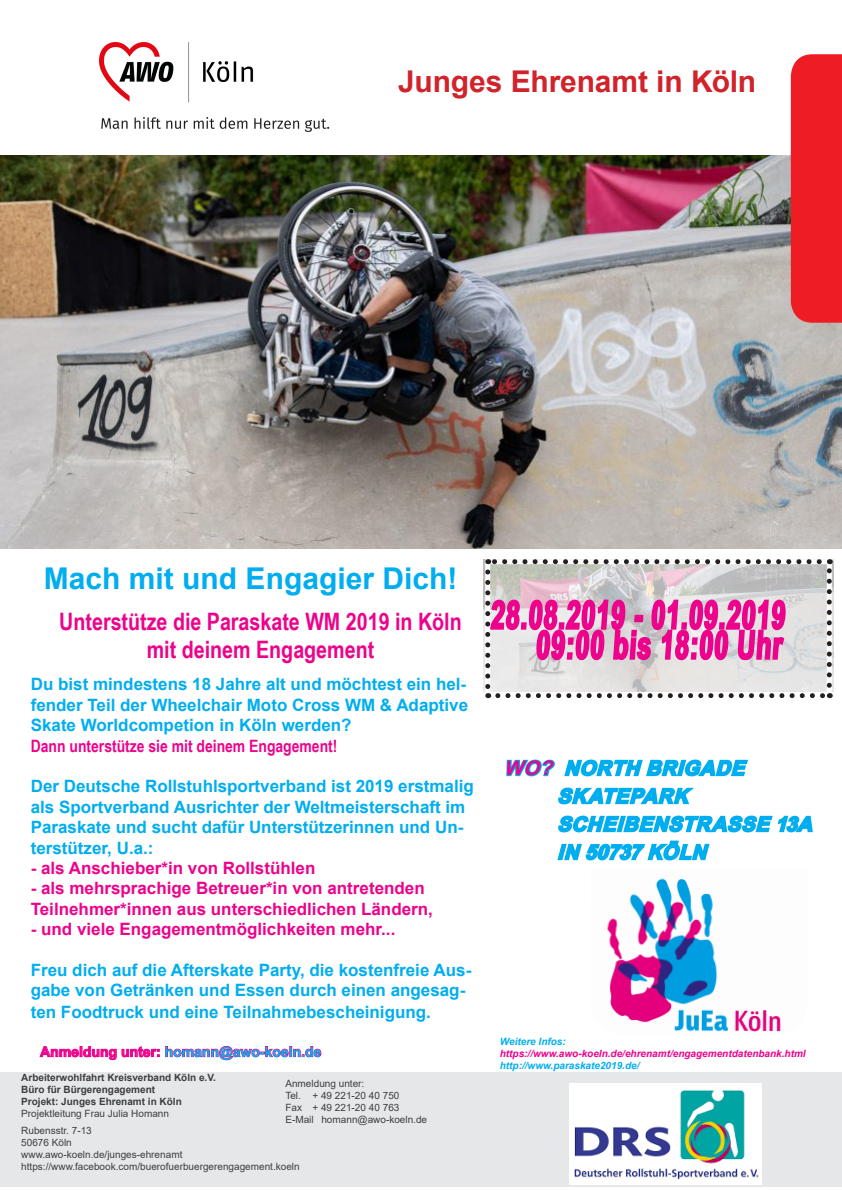
<style>
.page{position:relative;width:842px;height:1191px;background:#fff}
.page>*{position:absolute;margin:0;border:0;box-sizing:border-box;transform-origin:0 0}
.t1{font:700 39px/30px "Arial";color:#ed028c;text-align:right;scale:.64 1}
.t2{font:700 30px "Arial";color:#00aeef}
.t3{font:700 30px "Arial";letter-spacing:-.005em;color:#d1232a}
.t4{font:700 24px "Arial Narrow";color:#ed028c}
.t5{font:italic 700 20px "Arial";color:#00aeef}
.t6{font:700 17px/20.4px "Arial";color:#00aeef}
.t7{font:700 17px "Arial";color:#ed028c}
.t8{font:700 14px "Arial";color:#00aeef}
.t9{font:10px "Arial";color:#3e3e3f}
.t10{font:700 10px "Arial";color:#3e3e3f}
.t11{font:italic 700 10px/12px "Arial";color:#ed028c}
.t12{font:italic 700 10px "Arial";color:#00aeef}
.s1{font-family:"Arial Narrow";color:#ed028c}
.s2{color:#ed028c}
.s3{color:#00aeef}
</style>
<div class="page">
<div style="left:0;top:1072px;width:842px;height:114px;background:#e6e7e9"></div>
<img style="left:0;top:155px;width:842px;height:393px">
<div style="left:791px;top:54px;width:51px;height:269px;background:#ee1d23"></div>
<img style="left:99px;top:42px;width:230px;height:90px">
<img style="left:607px;top:878px;width:174px;height:154px">
<svg style="left:40px;top:1046px;width:119px;height:14px"></svg>
<svg style="left:165px;top:1046px;width:156px;height:14px"></svg>
<img style="left:570px;top:1083px;width:192px;height:101px">
<svg style="left:485px;top:559px;width:347px;height:139px;background:#d8b7c9"></svg>
<svg style="left:506px;top:759px;width:242px;height:46px"></svg>
<svg style="left:558px;top:815px;width:255px;height:18px"></svg>
<svg style="left:557px;top:840px;width:153px;height:21px"></svg>
<p class="t3" style="left:398px;top:60px;width:359px">Junges Ehrenamt in Köln</p>
<p class="t2" style="left:44px;top:557px;width:415px">Mach mit und Engagier Dich!</p>
<p class="t4" style="left:59px;top:603px;width:404px">Unterstütze die Paraskate WM 2019 in Köln</p>
<p class="t4" style="left:147px;top:631px;width:229px">mit deinem Engagement</p>
<p class="t6" style="left:31px;top:674px;width:439px">Du bist mindestens 18 Jahre alt und möchtest ein hel&shy;fender Teil der Wheelchair Moto Cross WM &amp; Adaptive Skate Worldcompetion in Köln werden?<br><span class="s1">Dann unterstütze sie mit deinem Engagement!</span></p>
<p class="t6" style="left:31px;top:776px;width:445px">Der Deutsche Rollstuhlsportverband ist 2019 erstmalig als Sportverband Ausrichter der Weltmeisterschaft im Paraskate und sucht dafür Unterstützerinnen und Un&shy;terstützer, U.a.:</p>
<p class="t7" style="left:31px;top:856px;width:286px">- als Anschieber*in von Rollstühlen</p>
<p class="t7" style="left:31px;top:876px;width:395px">- als mehrsprachige Betreuer*in von antretenden</p>
<p class="t7" style="left:31px;top:896px;width:404px">Teilnehmer*innen aus unterschiedlichen Ländern,</p>
<p class="t7" style="left:31px;top:917px;width:366px">- und viele Engagementmöglichkeiten mehr...</p>
<p class="t6" style="left:31px;top:959px;width:442px;line-height:21px">Freu dich auf die Afterskate Party, die kostenfreie Aus&shy;gabe von Getränken und Essen durch einen angesag&shy;ten Foodtruck und eine Teilnahmebescheinigung.</p>
<p class="t8" style="left:40px;top:1041px;width:283px"><span class="s2">Anmeldung unter:</span> homann@awo-koeln.de</p>
<p class="t10" style="left:21px;top:1070px;width:196px">Arbeiterwohlfahrt Kreisverband Köln e.V.</p>
<p class="t10" style="left:21px;top:1082px;width:135px">Büro für Bürgerengagement</p>
<p class="t10" style="left:21px;top:1094px;width:162px">Projekt: Junges Ehrenamt in Köln</p>
<p class="t9" style="left:21px;top:1106px;width:149px">Projektleitung Frau Julia Homann</p>
<p class="t9" style="left:285px;top:1076px;width:80px">Anmeldung unter:</p>
<p class="t9" style="left:285px;top:1088px;width:116px">Tel. + 49 221-20 40 750</p>
<p class="t9" style="left:285px;top:1100px;width:116px">Fax + 49 221-20 40 763</p>
<p class="t9" style="left:285px;top:1112px;width:143px">E-Mail homann@awo-koeln.de</p>
<p class="t9" style="left:21px;top:1124px;width:72px">Rubensstr. 7-13</p>
<p class="t9" style="left:21px;top:1136px;width:52px">50676 Köln</p>
<p class="t9" style="left:21px;top:1148px;width:163px">www.awo-koeln.de/junges-ehrenamt</p>
<p class="t9" style="left:21px;top:1160px;width:280px">https://www.facebook.com/buerofuerbuergerengagement.koeln</p>
<p class="t1" style="left:490px;top:600px;width:468px">28.08.2019 - 01.09.2019<br>09:00 bis 18:00 Uhr</p>
<p class="t5" style="left:504px;top:754px;width:250px"><span class="s2">WO?</span> NORTH BRIGADE</p>
<p class="t5" style="left:557px;top:782px;width:140px">SKATEPARK</p>
<p class="t5" style="left:557px;top:810px;width:264px">SCHEIBENSTRASSE 13A</p>
<p class="t5" style="left:557px;top:838px;width:158px">IN 50737KÖLN</p>
<p class="t12" style="left:500px;top:1035px;width:67px">Weitere Infos:</p>
<p class="t11" style="left:500px;top:1048px;width:307px">https://www.awo-koeln.de/ehrenamt/engagementdatenbank.html <span class="s3">http://www.paraskate2019.de/</span></p>
</div>
